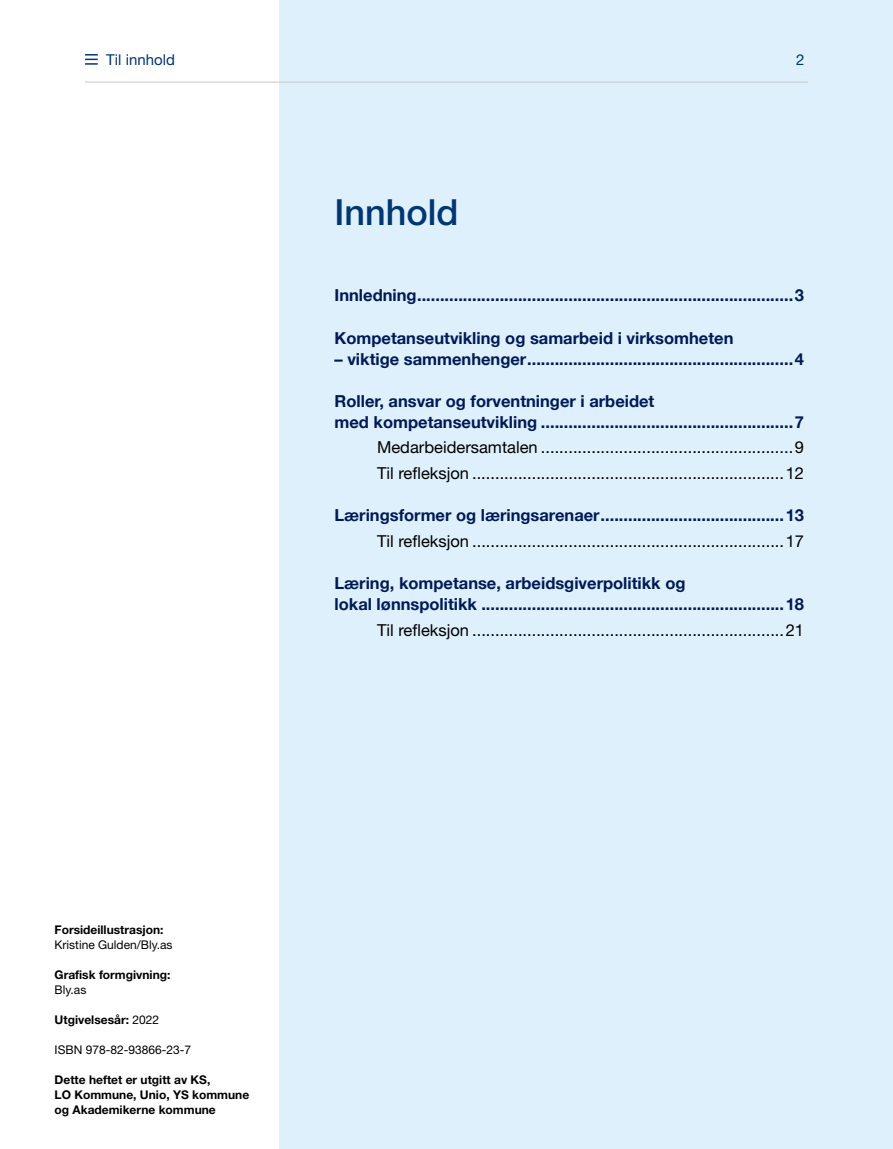
<style>
.page{position:relative;width:893px;height:1149px;background:#fff}
.page>*{position:absolute;margin:0;border:0;box-sizing:border-box;transform-origin:0 0}
.t1{font:500 36px "Helvetica Neue LT Pro";color:#003671}
.t2{font:700 16.5px/21px "Helvetica Neue";color:#001a58}
.t3{font:16.5px/25.5px "Helvetica Neue LT Pro";color:#000}
.t4{font:15px "Helvetica Neue LT Pro";color:#003671}
.t5{font:700 12px/15px "Helvetica Neue LT Pro";color:#000}
.t6{font:12px "Helvetica Neue LT Pro";color:#000}
.s1{font-weight:400}
</style>
<div class="page">
<div style="left:280px;top:0;width:613px;height:1148px;background:#def0fb"></div>
<hr style="left:85px;top:82px;width:723px;height:1px;background:#c8c8c8">
<p class="t4" style="left:106px;top:50px;width:70px">Til innhold</p>
<p class="t4" style="left:796px;top:50px;width:10px">2</p>
<h1 class="t1" style="left:334px;top:190px;width:126px">Innhold</h1>
<p class="t2" style="left:334px;top:285px;width:471px">Innledning..................................................................................3</p>
<p class="t2" style="left:334px;top:327px;width:400px">Kompetanseutvikling og samarbeid i virksomheten</p>
<p class="t2" style="left:334px;top:348px;width:471px">– viktige sammenhenger..........................................................4</p>
<p class="t2" style="left:334px;top:391px;width:471px">Roller, ansvar og forventninger i arbeidet<br>med kompetanseutvikling .......................................................7</p>
<p class="t3" style="left:377px;top:434px;width:428px">Medarbeidersamtalen .......................................................9<br>Til refleksjon ....................................................................12</p>
<p class="t2" style="left:334px;top:505px;width:471px">Læringsformer og læringsarenaer........................................13</p>
<p class="t3" style="left:377px;top:527px;width:428px">Til refleksjon ....................................................................17</p>
<p class="t2" style="left:335px;top:573px;width:471px">Læring, kompetanse, arbeidsgiverpolitikk og<br>lokal lønnspolitikk ..................................................................18</p>
<p class="t3" style="left:377px;top:616px;width:428px">Til refleksjon ....................................................................21</p>
<p class="t5" style="left:55px;top:921px;width:111px">Forsideillustrasjon:</p>
<p class="t6" style="left:55px;top:937px;width:120px">Kristine Gulden/Bly.as</p>
<p class="t5" style="left:55px;top:966px;width:117px">Grafisk formgivning:</p>
<p class="t6" style="left:55px;top:982px;width:33px">Bly.as</p>
<p class="t5" style="left:55px;top:1011px;width:106px">Utgivelsesår: <span class="s1">2022</span></p>
<p class="t6" style="left:55px;top:1042px;width:138px">ISBN 978-82-93866-23-7</p>
<p class="t5" style="left:55px;top:1071px;width:196px">Dette heftet er utgitt av KS,<br>LO Kommune, Unio, YS kommune og Akademikerne kommune</p>
</div>
